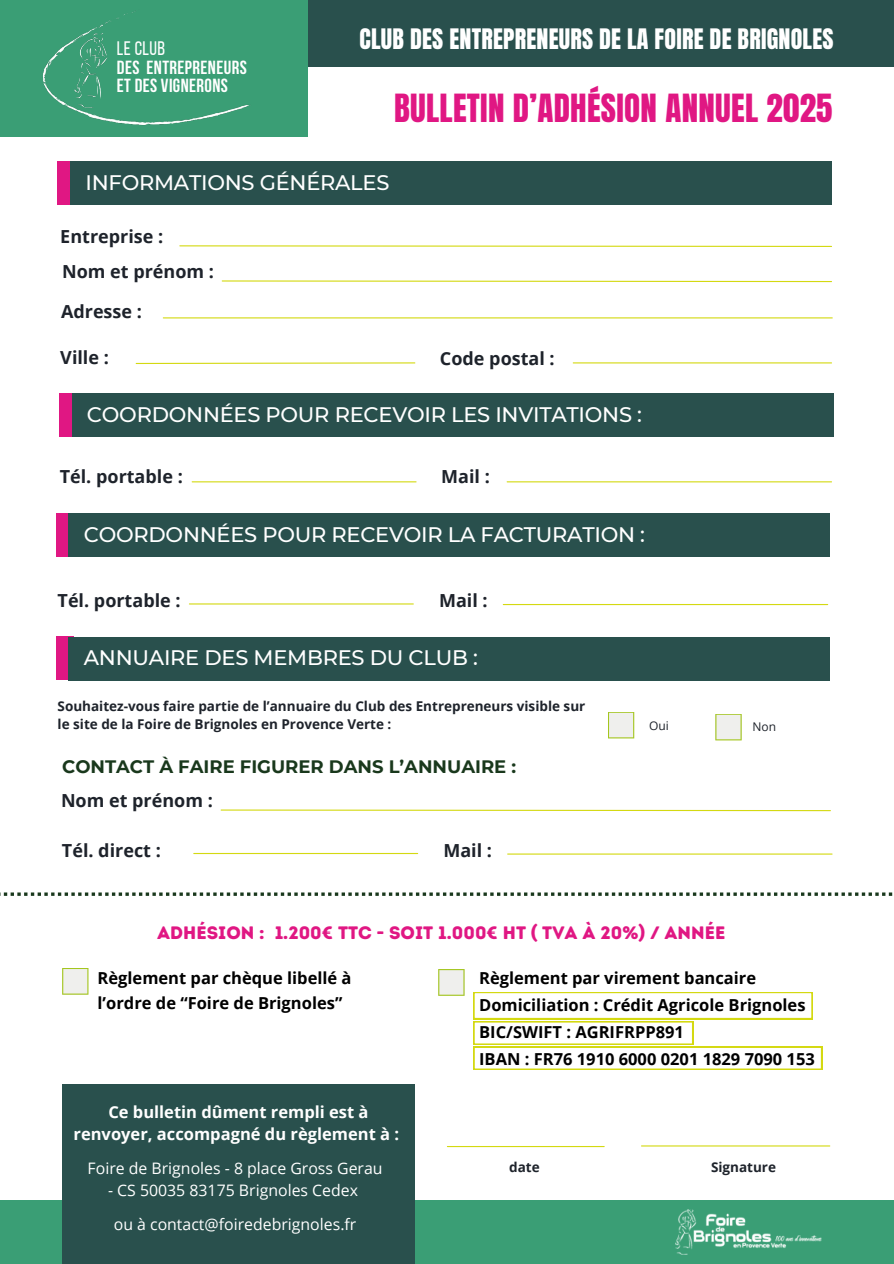
<style>
.page{position:relative;width:894px;height:1264px;background:#fff}
.page>*{position:absolute;margin:0;border:0;box-sizing:border-box;transform-origin:0 0}
.t1{font:33px "Anton";letter-spacing:.01em;color:#e01783}
.t2{font:24px "Anton";letter-spacing:.01em;color:#fff}
.t3{font:500 21px "Montserrat";letter-spacing:-.01em;color:#fff}
.t4{font:19.5px "Bebas Neue";letter-spacing:.02em;color:#fff}
.t5{font:700 18.9px/18px "Bebas Neue";letter-spacing:.02em;color:#fff}
.t6{font:700 18px "Open Sans";color:#1e232b}
.t7{font:18px "Intro Rust Base";color:#e01783}
.t8{font:700 18px "Montserrat";color:#19381c}
.t9{font:700 16.5px/25.8px "Open Sans";color:#000}
.t10{font:700 16.5px/22.5px "Open Sans";color:#fff;text-align:center}
.t11{font:15.9px "Open Sans";color:#fff}
.t12{font:700 13.5px/18px "Open Sans";color:#1e232b}
.t13{font:12px "Open Sans";color:#1e232b}
</style>
<div class="page">
<div style="left:286px;top:0;width:607px;height:67px;background:#29504d"></div>
<div style="left:58px;top:161px;width:23px;height:43px;background:#e01783"></div>
<div style="left:70px;top:161px;width:761px;height:43px;background:#29504d"></div>
<div style="left:0;top:0;width:308px;height:136px;background:#3a9e75"></div>
<div style="left:0;top:1199px;width:893px;height:64px;background:#3a9e75"></div>
<div style="left:62px;top:1084px;width:352px;height:179px;background:#29504d"></div>
<hr style="left:641px;top:1145px;width:188px;height:1px;background:#d4d911">
<hr style="left:507px;top:481px;width:324px;height:1px;background:#d4d911">
<svg style="left:135px;top:362px;width:281px;height:2px"></svg>
<hr style="left:163px;top:317px;width:669px;height:1px;background:#d4d911">
<div style="left:59px;top:393px;width:17px;height:44px;background:#e01783"></div>
<div style="left:72px;top:393px;width:761px;height:44px;background:#29504d"></div>
<svg style="left:608px;top:712px;width:26px;height:26px"></svg>
<svg style="left:715px;top:714px;width:26px;height:26px"></svg>
<div style="left:56px;top:513px;width:17px;height:43px;background:#e01783"></div>
<div style="left:68px;top:513px;width:762px;height:43px;background:#29504d"></div>
<hr style="left:447px;top:1145px;width:157px;height:2px;background:#d4d911">
<hr style="left:189px;top:603px;width:224px;height:1px;background:#d4d911">
<div style="left:56px;top:637px;width:17px;height:43px;background:#e01783"></div>
<div style="left:68px;top:637px;width:762px;height:43px;background:#29504d"></div>
<svg style="left:221px;top:280px;width:611px;height:3px"></svg>
<svg style="left:179px;top:245px;width:653px;height:2px"></svg>
<hr style="left:573px;top:362px;width:258px;height:1px;background:#d4d911">
<hr style="left:192px;top:481px;width:224px;height:1px;background:#d4d911">
<hr style="left:503px;top:604px;width:324px;height:1px;background:#d4d911">
<svg style="left:220px;top:809px;width:611px;height:2px"></svg>
<hr style="left:194px;top:853px;width:223px;height:1px;background:#d4d911">
<hr style="left:507px;top:853px;width:324px;height:1px;background:#d4d911">
<svg style="left:0;top:892px;width:893px;height:3px"></svg>
<svg style="left:62px;top:968px;width:26px;height:26px"></svg>
<svg style="left:438px;top:969px;width:26px;height:26px"></svg>
<svg style="left:473px;top:992px;width:348px;height:77px"></svg>
<img style="left:43px;top:11px;width:206px;height:114px">
<img style="left:675px;top:1209px;width:147px;height:45px">
<p class="t4" style="left:117px;top:40px;width:50px">LE CLUB</p>
<p class="t5" style="left:117px;top:60px;width:131px">DES ENTREPRENEURS<br>ET DES VIGNERONS</p>
<p class="t2" style="left:359px;top:21px;width:475px">CLUB DES ENTREPRENEURS DE LA FOIRE DE BRIGNOLES</p>
<p class="t1" style="left:394px;top:84px;width:440px">BULLETIN D’ADHÉSION ANNUEL 2025</p>
<p class="t3" style="left:85px;top:169px;width:305px">INFORMATIONS GÉNÉRALES</p>
<h2 class="t6" style="left:60px;top:223px;width:104px">Entreprise :</h2>
<h3 class="t6" style="left:62px;top:258px;width:153px">Nom et prénom :</h3>
<p class="t6" style="left:61px;top:298px;width:82px">Adresse :</p>
<p class="t6" style="left:60px;top:344px;width:50px">Ville :</p>
<p class="t6" style="left:440px;top:346px;width:116px">Code postal :</p>
<h4 class="t3" style="left:87px;top:402px;width:556px">COORDONNÉES POUR RECEVOIR LES INVITATIONS :</h4>
<h3 class="t6" style="left:60px;top:464px;width:124px">Tél. portable :</h3>
<p class="t6" style="left:441px;top:464px;width:50px">Mail :</p>
<h1 class="t3" style="left:84px;top:521px;width:562px">COORDONNÉES POUR RECEVOIR LA FACTURATION :</h1>
<p class="t6" style="left:58px;top:588px;width:124px">Tél. portable :</p>
<p class="t6" style="left:439px;top:588px;width:50px">Mail :</p>
<p class="t3" style="left:84px;top:645px;width:395px">ANNUAIRE DES MEMBRES DU CLUB :</p>
<p class="t12" style="left:58px;top:697px;width:529px">Souhaitez-vous faire partie de l’annuaire du Club des Entrepreneurs visible sur le site de la Foire de Brignoles en Provence Verte :</p>
<p class="t8" style="left:62px;top:755px;width:455px">CONTACT À FAIRE FIGURER DANS L’ANNUAIRE :</p>
<p class="t6" style="left:61px;top:787px;width:153px">Nom et prénom :</p>
<p class="t6" style="left:62px;top:837px;width:100px">Tél. direct :</p>
<p class="t6" style="left:443px;top:837px;width:50px">Mail :</p>
<h3 class="t13" style="left:649px;top:717px;width:21px">Oui</h3>
<p class="t13" style="left:752px;top:718px;width:25px">Non</p>
<p class="t7" style="left:157px;top:921px;width:569px">ADHÉSION : 1.200€ TTC - SOIT 1.000€ HT ( TVA À 20%) / ANNÉE</p>
<h3 class="t9" style="left:98px;top:964px;width:255px">Règlement par chèque libellé à l’ordre de “Foire de Brignoles”</h3>
<p class="t9" style="left:479px;top:964px;width:278px">Règlement par virement bancaire</p>
<p class="t9" style="left:479px;top:991px;width:328px">Domiciliation : Crédit Agricole Brignoles</p>
<p class="t9" style="left:479px;top:1018px;width:206px">BIC/SWIFT : AGRIFRPP891</p>
<h5 class="t9" style="left:479px;top:1045px;width:337px">IBAN : FR76 1910 6000 0201 1829 7090 153</h5>
<p class="t10" style="left:74px;top:1099px;width:327px">Ce bulletin dû ment rempli est à renvoyer, accompagné du règlement à :</p>
<p class="t11" style="left:88px;top:1157px;width:296px">Foire de Brignoles - 8 place Gross Gerau</p>
<p class="t11" style="left:108px;top:1178px;width:251px">- CS 50035 83175 Brignoles Cedex</p>
<h3 class="t11" style="left:114px;top:1212px;width:244px">ou à contact@foiredebrignoles.fr</h3>
<p class="t12" style="left:509px;top:1157px;width:32px">date</p>
<p class="t12" style="left:710px;top:1157px;width:67px">Signature</p>
</div>
